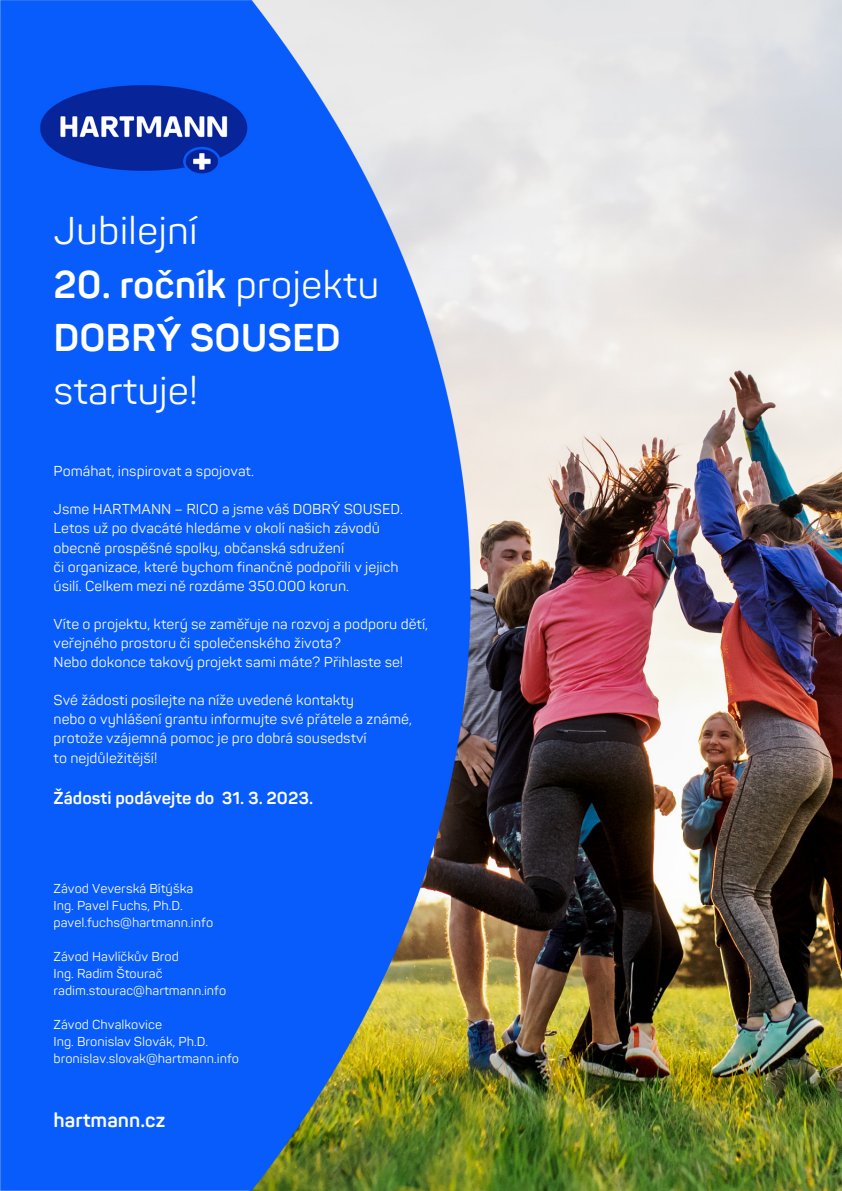
<style>
.page{position:relative;width:842px;height:1191px;background:#fff}
.page>*{position:absolute;margin:0;border:0;box-sizing:border-box;transform-origin:0 0}
.t1{font:700 38.2px/53px "Panton";color:#fff}
.t2{font:38.2px "Panton";color:#fff}
.t3{font:700 19.8px "Panton";color:#fff}
.t4{font:700 17px "Panton";color:#fff}
.t5{font:14.2px/19.1px "Panton";color:#fff}
.t6{font:12.8px/17px "Panton";color:#fff}
.s1{font-weight:400}
</style>
<div class="page">
<img style="left:1px;top:0;width:841px;height:1190px">
<h1 class="t2" style="left:54px;top:209px;width:146px">Jubilejní</h1>
<h1 class="t1" style="left:54px;top:259px;width:327px">20. ročník <span class="s1">projektu<br></span>DOBRÝ SOUSED</h1>
<h1 class="t2" style="left:54px;top:368px;width:146px">startuje!</h1>
<p class="t5" style="left:54px;top:462px;width:202px">Pomáhat, inspirovat a spojovat.</p>
<p class="t5" style="left:54px;top:500px;width:351px">Jsme HARTMANN – RICO a jsme váš DOBRÝ SOUSED.<br>Letos už po dvacáté hledáme v okolí našich závodů obecně prospěšné spolky, občanská sdružení<br>či organizace, které bychom finančně podpořili v jejich úsilí. Celkem mezi ně rozdáme 350.000 korun.</p>
<p class="t5" style="left:54px;top:615px;width:376px">Víte o projektu, který se zaměřuje na rozvoj a podporu dětí, veřejného prostoru či společenského života?<br>Nebo dokonce takový projekt sami máte? Přihlaste se!</p>
<p class="t5" style="left:54px;top:691px;width:360px">Své žádosti posílejte na níže uvedené kontakty<br>nebo o vyhlášení grantu informujte své přátele a známé, protože vzájemná pomoc je pro dobrá sousedství<br>to nejdůležitější!</p>
<p class="t4" style="left:54px;top:788px;width:261px">Žádosti podávejte do 31. 3. 2023.</p>
<p class="t6" style="left:54px;top:880px;width:161px">Závod Veverská Bítýška<br>Ing. Pavel Fuchs, Ph.D. pavel.fuchs@hartmann.info</p>
<p class="t6" style="left:54px;top:948px;width:174px">Závod Havlíčkův Brod<br>Ing. Radim Štourač radim.stourac@hartmann.info</p>
<p class="t6" style="left:54px;top:1016px;width:187px">Závod Chvalkovice<br>Ing. Bronislav Slovák, Ph.D. bronislav.slovak@hartmann.info</p>
<h2 class="t3" style="left:54px;top:1107px;width:113px">hartmann.cz</h2>
</div>
